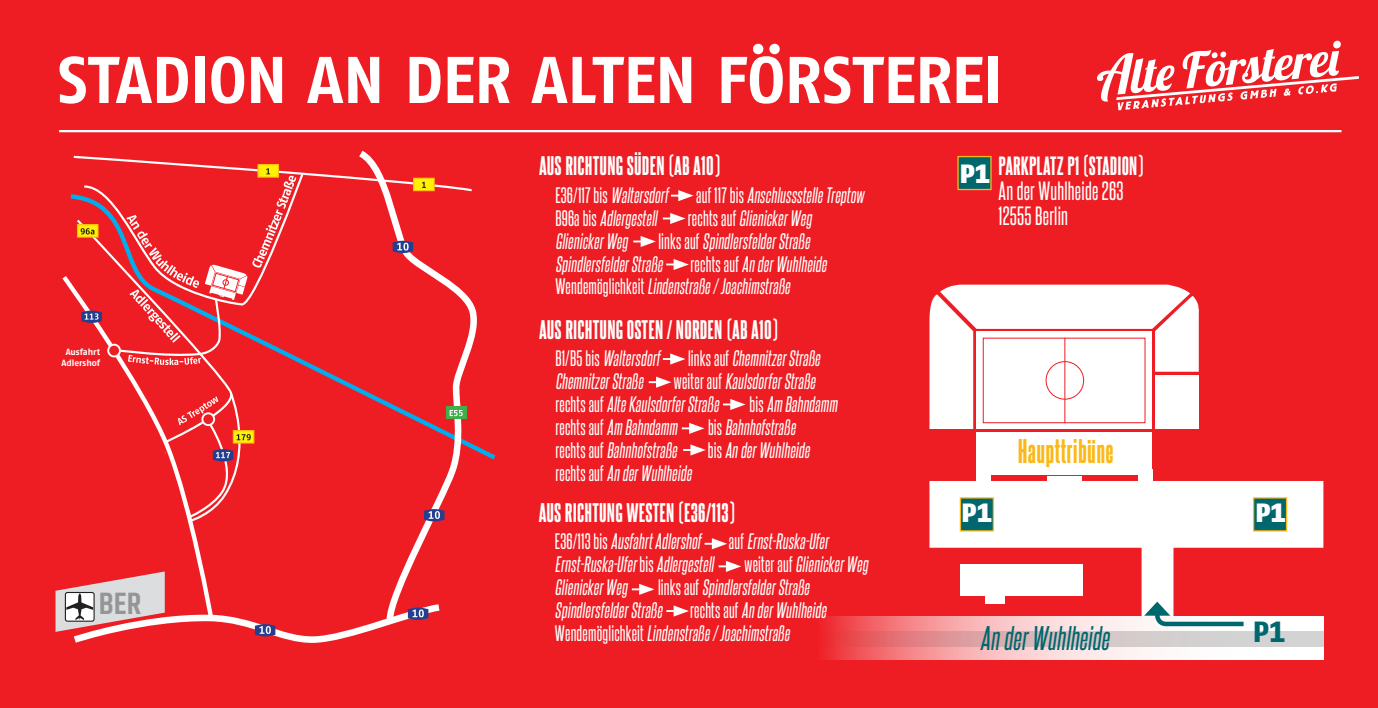
<style>
.page{position:relative;width:1378px;height:708px;background:#ee1d23}
.page>*{position:absolute;margin:0;border:0;box-sizing:border-box;transform-origin:0 0}
.t1{font:700 65.92px "Fago No Tf";letter-spacing:-.015em;color:#fff}
.t2{font:600 31.05px "Khand";color:#939598}
.t3{font:29.25px "Fago No Exb Tf";color:#00676e}
.t4{font:italic 29.03px "Steelfish Rg";letter-spacing:.01em;color:#00676e}
.t5{font:29.03px "Steelfish Eb";letter-spacing:.01em;color:#fcb814}
.t6{font:26.32px "Fago No Tf Black Caps";color:#fff}
.t7{font:22.95px "Steelfish Eb";letter-spacing:.01em;color:#fff}
.t8{font:22.5px/24.8px "Steelfish Rg";letter-spacing:.01em;color:#fff}
.t9{font:italic 19.12px/22.9px "Steelfish Rg";letter-spacing:.01em;color:#fff}
.t10{font:9px/10.8px "Fago No Bold Tf";color:#fff;text-align:center}
.s1{font-style:normal}
.s2{font-family:"Fago No Tf Black Caps";font-size:26.32px}
.s3{font-family:"Steelfish Eb"}
</style>
<div class="page">
<hr style="left:59px;top:130px;width:1282px;height:2px;background:#fff">
<svg style="left:929px;top:481px;width:394px;height:135px;fill:#fff"></svg>
<div style="left:960px;top:498px;width:33px;height:33px;background:#00676e"></div>
<div style="left:960px;top:497px;width:34px;height:35px;border:1px solid #fcb814"></div>
<div style="left:1253px;top:498px;width:33px;height:33px;background:#00676e"></div>
<div style="left:1253px;top:497px;width:34px;height:35px;border:1px solid #fcb814"></div>
<div style="left:958px;top:157px;width:33px;height:33px;background:#00676e"></div>
<div style="left:957px;top:156px;width:34px;height:34px;border:1px solid #fcb814"></div>
<svg style="left:825px;top:616px;width:498px;height:43px;background:#fac4c5"></svg>
<svg style="left:825px;top:631px;width:498px;height:16px;background:#d9acad"></svg>
<svg style="left:1144px;top:602px;width:104px;height:26px"></svg>
<svg style="left:929px;top:284px;width:270px;height:145px;background:#fdf0f0"></svg>
<div style="left:1155px;top:375px;width:43px;height:54px;background:#fff"></div>
<div style="left:976px;top:432px;width:176px;height:43px;background:#fff"></div>
<div style="left:976px;top:469px;width:14px;height:12px;background:#fff"></div>
<div style="left:1138px;top:469px;width:14px;height:12px;background:#fff"></div>
<div style="left:1047px;top:476px;width:34px;height:6px;background:#fff"></div>
<div style="left:983px;top:338px;width:162px;height:85px;border:1px solid #ee1d23"></div>
<hr style="left:1064px;top:338px;width:1px;height:85px;background:#ee1d23">
<div style="left:1045px;top:361px;width:39px;height:39px;border:1px solid #ee1d23;border-radius:50%"></div>
<svg style="left:704px;top:538px;width:23px;height:11px"></svg>
<svg style="left:718px;top:561px;width:23px;height:11px"></svg>
<svg style="left:632px;top:584px;width:22px;height:11px"></svg>
<svg style="left:666px;top:605px;width:23px;height:12px"></svg>
<svg style="left:663px;top:353px;width:22px;height:12px"></svg>
<svg style="left:649px;top:377px;width:22px;height:11px"></svg>
<svg style="left:723px;top:399px;width:22px;height:11px"></svg>
<svg style="left:682px;top:423px;width:22px;height:11px"></svg>
<svg style="left:683px;top:444px;width:23px;height:12px"></svg>
<svg style="left:671px;top:190px;width:22px;height:11px"></svg>
<svg style="left:663px;top:213px;width:22px;height:11px"></svg>
<svg style="left:633px;top:236px;width:23px;height:11px"></svg>
<svg style="left:666px;top:259px;width:23px;height:11px"></svg>
<div style="left:960px;top:564px;width:122px;height:32px;background:#fff"></div>
<div style="left:985px;top:596px;width:20px;height:8px;background:#fff"></div>
<svg style="left:1097px;top:41px;width:262px;height:69px"></svg>
<svg style="left:55px;top:155px;width:419px;height:488px"></svg>
<p class="t1" style="left:58px;top:41px;width:947px">STADION AN DER ALTEN FÖRSTEREI</p>
<p class="t10" style="left:61px;top:346px;width:40px">Ausfahrt<br>Adlershof</p>
<p class="t2" style="left:99px;top:583px;width:44px">BER</p>
<p class="t7" style="left:539px;top:152px;width:182px">AUS RICHTUNG SÜDEN (AB A10)</p>
<p class="t9" style="left:555px;top:183px;width:114px"><span class="s1">E36/117 bis</span> Waltersdorf</p>
<p class="t9" style="left:696px;top:183px;width:169px"><span class="s1">auf 117 bis</span> Anschlussstelle Treptow</p>
<p class="t9" style="left:555px;top:206px;width:103px"><span class="s1">B96a bis</span> Adlergestell</p>
<p class="t9" style="left:688px;top:206px;width:125px"><span class="s1">rechts auf</span> Glienicker Weg</p>
<p class="t9" style="left:555px;top:229px;width:74px">Glienicker Weg</p>
<p class="t9" style="left:555px;top:229px;width:256px;text-indent:103px"><span class="s1">links auf</span> Spindlersfelder Straße<br>Spindlersfelder Straße</p>
<p class="t9" style="left:555px;top:252px;width:273px;text-indent:135px"><span class="s1">rechts auf</span> An der Wuhlheide<br><span class="s1">Wendemöglichkeit</span> Lindenstraße / Joachimstraße</p>
<p class="t7" style="left:539px;top:315px;width:240px">AUS RICHTUNG OSTEN / NORDEN (AB A10)</p>
<p class="t9" style="left:555px;top:346px;width:106px"><span class="s1">B1/B5 bis</span> Waltersdorf</p>
<p class="t9" style="left:688px;top:346px;width:133px"><span class="s1">links auf</span> Chemnitzer Straße</p>
<p class="t9" style="left:555px;top:369px;width:89px">Chemnitzer Straße</p>
<p class="t9" style="left:555px;top:369px;width:261px;text-indent:119px"><span class="s1">weiter auf</span> Kaulsdorfer Straße <span class="s1">rechts auf</span> Alte Kaulsdorfer Straße</p>
<p class="t9" style="left:749px;top:392px;width:89px"><span class="s1">bis</span> Am Bahndamm</p>
<p class="t9" style="left:555px;top:415px;width:123px"><span class="s1">rechts auf</span> Am Bahndamm</p>
<p class="t9" style="left:708px;top:415px;width:89px"><span class="s1">bis</span> Bahnhofstraße</p>
<p class="t9" style="left:555px;top:438px;width:123px"><span class="s1">rechts auf</span> Bahnhofstraße</p>
<p class="t9" style="left:708px;top:438px;width:103px"><span class="s1">bis</span> An der Wuhlheide</p>
<p class="t9" style="left:555px;top:461px;width:137px"><span class="s1">rechts auf</span> An der Wuhlheide</p>
<p class="t7" style="left:539px;top:498px;width:197px">AUS RICHTUNG WESTEN (E36/113)</p>
<p class="t9" style="left:555px;top:529px;width:147px"><span class="s1">E36/113 bis</span> Ausfahrt Adlershof</p>
<p class="t9" style="left:729px;top:529px;width:101px"><span class="s1">auf</span> Ernst-Ruska-Ufer</p>
<p class="t9" style="left:555px;top:552px;width:160px">Ernst-Ruska-Ufer <span class="s1">bis</span> Adlergestell</p>
<p class="t9" style="left:744px;top:552px;width:125px"><span class="s1">weiter auf</span> Glienicker Weg</p>
<p class="t9" style="left:555px;top:575px;width:74px">Glienicker Weg</p>
<p class="t9" style="left:555px;top:575px;width:256px;text-indent:103px"><span class="s1">links auf</span> Spindlersfelder Straße<br>Spindlersfelder Straße</p>
<p class="t9" style="left:555px;top:598px;width:273px;text-indent:135px"><span class="s1">rechts auf</span> An der Wuhlheide<br><span class="s1">Wendemöglichkeit</span> Lindenstraße / Joachimstraße</p>
<p class="t8" style="left:998px;top:153px;width:146px;text-indent:-39px"><span class="s2">P1</span> <span class="s3">PARKPLATZ P1 (STADION)<br></span>An der Wuhlheide 263<br>12555 Berlin</p>
<p class="t5" style="left:1018px;top:433px;width:97px">Haupttribüne</p>
<p class="t6" style="left:961px;top:497px;width:33px">P1</p>
<p class="t6" style="left:1255px;top:497px;width:33px">P1</p>
<p class="t4" style="left:980px;top:620px;width:130px">An der Wuhlheide</p>
<p class="t3" style="left:1252px;top:614px;width:35px">P1</p>
</div>
